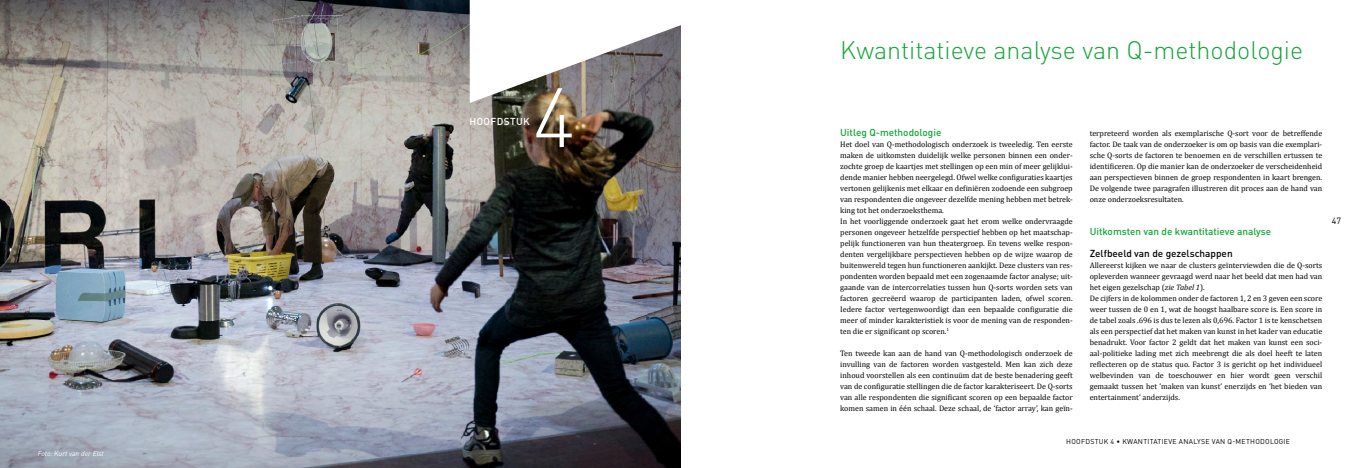
<style>
.page{position:relative;width:1361px;height:468px;background:#fff}
.page>*{position:absolute;margin:0;border:0;box-sizing:border-box;transform-origin:0 0}
.t1{font:300 82.5px "DINOT";color:#fff}
.t2{font:300 25px "DINOT";color:#13a538}
.t3{font:500 10px "DINOT";color:#13a538}
.t4{font:500 10px "DINOT";color:#000}
.t5{font:500 10px "DINOT";letter-spacing:.04em;color:#fff}
.t6{font:9px "DINOT";color:#000}
.t7{font:8px/11px "Cambria";color:#000;text-align:justify}
.t8{font:7px "DINOT";letter-spacing:.04em;color:#000}
.t9{font:italic 7px "DINOT";color:#fff}
.s1{font-style:italic}
</style>
<div class="page">
<img style="left:0;top:0;width:680px;height:468px">
<svg style="left:470px;top:0;width:211px;height:103px"></svg>
<p class="t9" style="left:38px;top:449px;width:68px">Foto: Kurt van der Elst</p>
<h1 class="t1" style="left:533px;top:66px;width:44px">4</h1>
<p class="t5" style="left:469px;top:115px;width:62px">HOOFDSTUK</p>
<h2 class="t2" style="left:840px;top:35px;width:464px">Kwantitatieve analyse van Q-methodologie</h2>
<p class="t3" style="left:840px;top:126px;width:103px">Uitleg Q-methodologie</p>
<p class="t7" style="left:840px;top:139px;width:234px;text-align:left">Het doel van Q-methodologisch onderzoek is tweeledig. Ten eerste maken de uitkomsten duidelijk welke personen binnen een onder&shy;zochte groep de kaartjes met stellingen op een min of meer gelijklui&shy;dende manier hebben neergelegd. Ofwel welke configuraties kaartjes vertonen gelijkenis met elkaar en definiëren zodoende een subgroep van respondenten die ongeveer dezelfde mening hebben met betrek&shy;king tot het onderzoeksthema.<br>In het voorliggende onderzoek gaat het erom welke ondervraagde personen ongeveer hetzelfde perspectief hebben op het maatschap&shy;pelijk functioneren van hun theatergroep. En tevens welke respon&shy;denten vergelijkbare perspectieven hebben op de wijze waarop de buitenwereld tegen hun functioneren aankijkt. Deze clusters van res&shy;pondenten worden bepaald met een zogenaamde factor analyse; uit&shy;gaande van de intercorrelaties tussen hun Q-sorts worden sets van factoren gecreëerd waarop de participanten laden, ofwel scoren.<br>Iedere factor vertegenwoordigt dan een bepaalde configuratie die meer of minder karakteristiek is voor de mening van de responden&shy;ten die er significant op scoren.<sup>1</sup></p>
<p class="t7" style="left:840px;top:348px;width:234px">Ten tweede kan aan de hand van Q-methodologisch onderzoek de invulling van de factoren worden vastgesteld. Men kan zich deze inhoud voorstellen als een continuüm dat de beste benadering geeft van de configuratie stellingen die de factor karakteriseert<span class="s1">.</span> De Q-sorts van alle respondenten die significant scoren op een bepaalde factor komen samen in één schaal. Deze schaal, de ‘factor array’, kan geïn-</p>
<p class="t7" style="left:1089px;top:128px;width:234px">terpreteerd worden als exemplarische Q-sort voor de betreffende factor. De taak van de onderzoeker is om op basis van die exemplari&shy;sche Q-sorts de factoren te benoemen en de verschillen ertussen te identificeren. Op die manier kan de onderzoeker de verscheidenheid aan perspectieven binnen de groep respondenten in kaart brengen.<br>De volgende twee paragrafen illustreren dit proces aan de hand van onze onderzoeksresultaten.</p>
<p class="t3" style="left:1089px;top:225px;width:183px">Uitkomsten van de kwantitatieve analyse</p>
<p class="t4" style="left:1089px;top:247px;width:144px">Zelfbeeld van de gezelschappen</p>
<p class="t7" style="left:1089px;top:260px;width:234px;text-align:left">Allereerst kijken we naar de clusters geïnterviewden die de Q-sorts opleverden wanneer gevraagd werd naar het beeld dat men had van het eigen gezelschap (<span class="s1">zie Tabel 1</span>).<br>De cijfers in de kolommen onder de factoren 1, 2 en 3 geven een score weer tussen de 0 en 1, wat de hoogst haalbare score is. Een score in de tabel zoals .696 is dus te lezen als 0,696. Factor 1 is te kenschetsen als een perspectief dat het maken van kunst in het kader van educatie benadrukt. Voor factor 2 geldt dat het maken van kunst een soci&shy;aal-politieke lading met zich meebrengt die als doel heeft te laten reflecteren op de status quo. Factor 3 is gericht op het individueel welbevinden van de toeschouwer en hier wordt geen verschil gemaakt tussen het ‘maken van kunst’ enerzijds en ‘het bieden van entertainment’ anderzijds.</p>
<p class="t6" style="left:1331px;top:215px;width:11px">47</p>
<p class="t8" style="left:1066px;top:437px;width:225px">HOOFDSTUK 4 • KWANTITATIEVE ANALYSE VAN Q-METHODOLOGIE</p>
</div>
